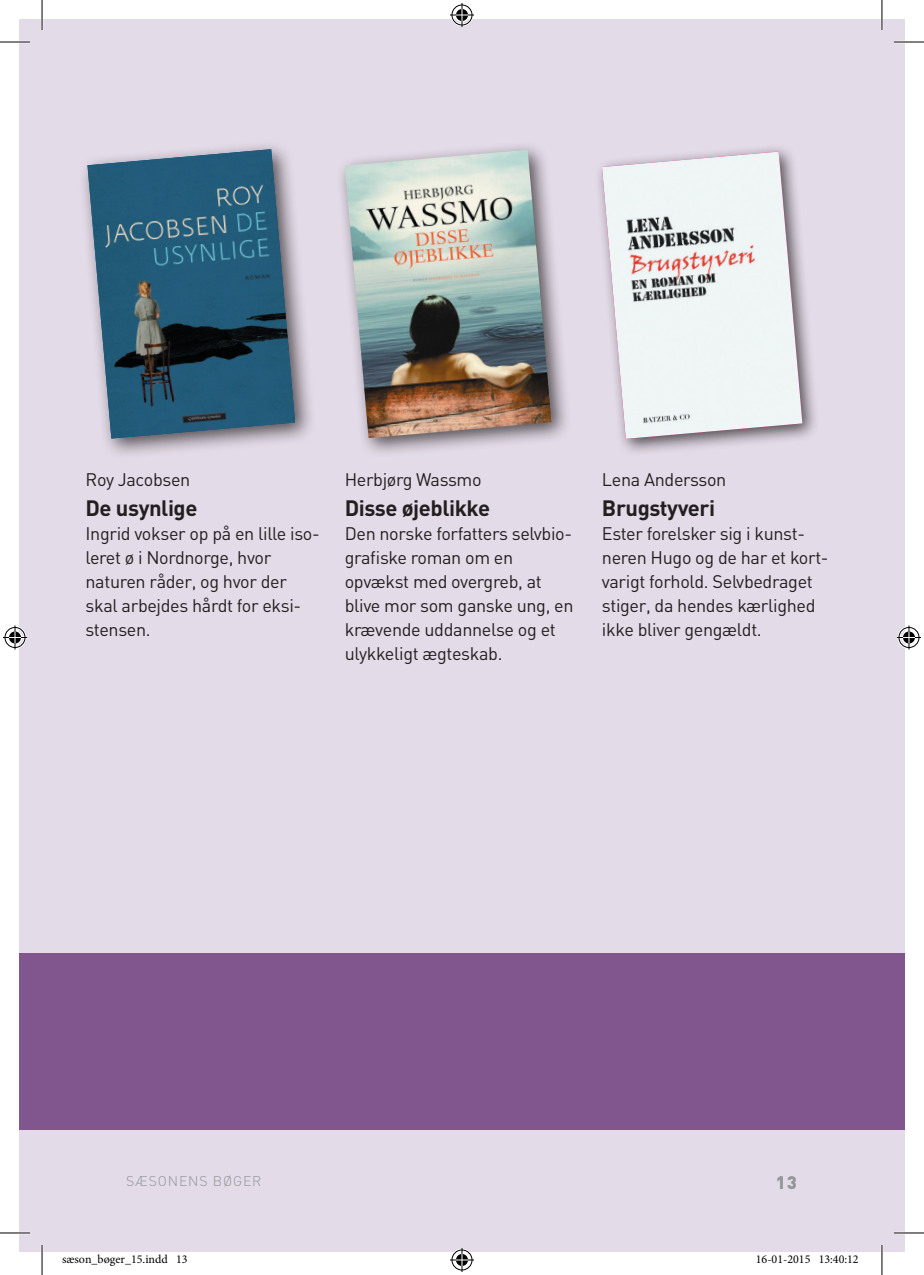
<style>
.page{position:relative;width:924px;height:1275px;background:#fff}
.page>*{position:absolute;margin:0;border:0;box-sizing:border-box;transform-origin:0 0}
.t1{font:700 22px "DIN";letter-spacing:-.02em;color:#231f20}
.t2{font:18px/24px "DIN";letter-spacing:-.02em;color:#231f20}
.t3{font:900 18px "DIN";color:#939598}
.t4{font:300 14px "DIN";letter-spacing:.06em;color:#939598}
.t5{font:12px "Minion Pro";color:#000}
</style>
<div class="page">
<div style="left:19px;top:19px;width:885px;height:1232px;background:#e4dbe8"></div>
<div style="left:19px;top:952px;width:885px;height:177px;background:#81558d"></div>
<div style="left:335px;top:141px;width:236px;height:318px;background:#231f20;opacity:.75"></div>
<img style="left:344px;top:150px;width:207px;height:288px">
<div style="left:78px;top:139px;width:238px;height:321px;background:#231f20;opacity:.75"></div>
<img style="left:87px;top:149px;width:208px;height:289px">
<div style="left:593px;top:143px;width:226px;height:313px;background:#231f20;opacity:.75"></div>
<img style="left:601px;top:152px;width:201px;height:287px">
<hr style="left:0;top:41px;width:30px;height:2px;background:#fff">
<hr style="left:893px;top:41px;width:30px;height:2px;background:#fff">
<hr style="left:0;top:1231px;width:30px;height:3px;background:#fff">
<hr style="left:893px;top:1231px;width:30px;height:3px;background:#fff">
<hr style="left:41px;top:0;width:2px;height:30px;background:#fff">
<hr style="left:41px;top:1245px;width:2px;height:30px;background:#fff">
<hr style="left:880px;top:0;width:2px;height:30px;background:#fff">
<hr style="left:880px;top:1245px;width:2px;height:30px;background:#fff">
<hr style="left:0;top:42px;width:30px;height:1px;background:#000">
<hr style="left:893px;top:42px;width:30px;height:1px;background:#000">
<hr style="left:0;top:1232px;width:30px;height:1px;background:#000">
<hr style="left:893px;top:1232px;width:30px;height:1px;background:#000">
<hr style="left:42px;top:0;width:1px;height:30px;background:#000">
<hr style="left:42px;top:1245px;width:1px;height:30px;background:#000">
<hr style="left:881px;top:0;width:1px;height:30px;background:#000">
<hr style="left:881px;top:1245px;width:1px;height:30px;background:#000">
<svg style="left:450px;top:3px;width:24px;height:24px"></svg>
<svg style="left:450px;top:1248px;width:24px;height:24px"></svg>
<svg style="left:3px;top:625px;width:24px;height:24px"></svg>
<svg style="left:897px;top:625px;width:23px;height:24px"></svg>
<p class="t2" style="left:85px;top:466px;width:106px">Roy Jacobsen</p>
<p class="t1" style="left:85px;top:493px;width:113px">De usynlige</p>
<p class="t2" style="left:85px;top:520px;width:236px">Ingrid vokser op på en lille iso&shy;leret ø i Nordnorge, hvor naturen råder, og hvor der skal arbejdes hårdt for eksi&shy;stensen.</p>
<p class="t2" style="left:344px;top:466px;width:138px">Herbjørg Wassmo</p>
<p class="t1" style="left:344px;top:493px;width:147px">Disse øjeblikke</p>
<p class="t2" style="left:344px;top:520px;width:230px">Den norske forfatters selvbio&shy;grafiske roman om en opvækst med overgreb, at blive mor som ganske ung, en krævende uddannelse og et ulykkeligt ægteskab.</p>
<p class="t2" style="left:601px;top:466px;width:126px">Lena Andersson</p>
<p class="t1" style="left:601px;top:493px;width:115px">Brugstyveri</p>
<p class="t2" style="left:601px;top:520px;width:228px">Ester forelsker sig i kunst&shy;neren Hugo og de har et kort&shy;varigt forhold. Selvbedraget stiger, da hendes kærlighed ikke bliver gengældt.</p>
<p class="t4" style="left:126px;top:1171px;width:137px">SÆSONENS BØGER</p>
<p class="t3" style="left:775px;top:1171px;width:23px">13</p>
<p class="t5" style="left:62px;top:1251px;width:127px">sæson_bøger_15.indd 13</p>
<p class="t5" style="left:755px;top:1251px;width:104px">16-01-2015 13:40:12</p>
</div>
